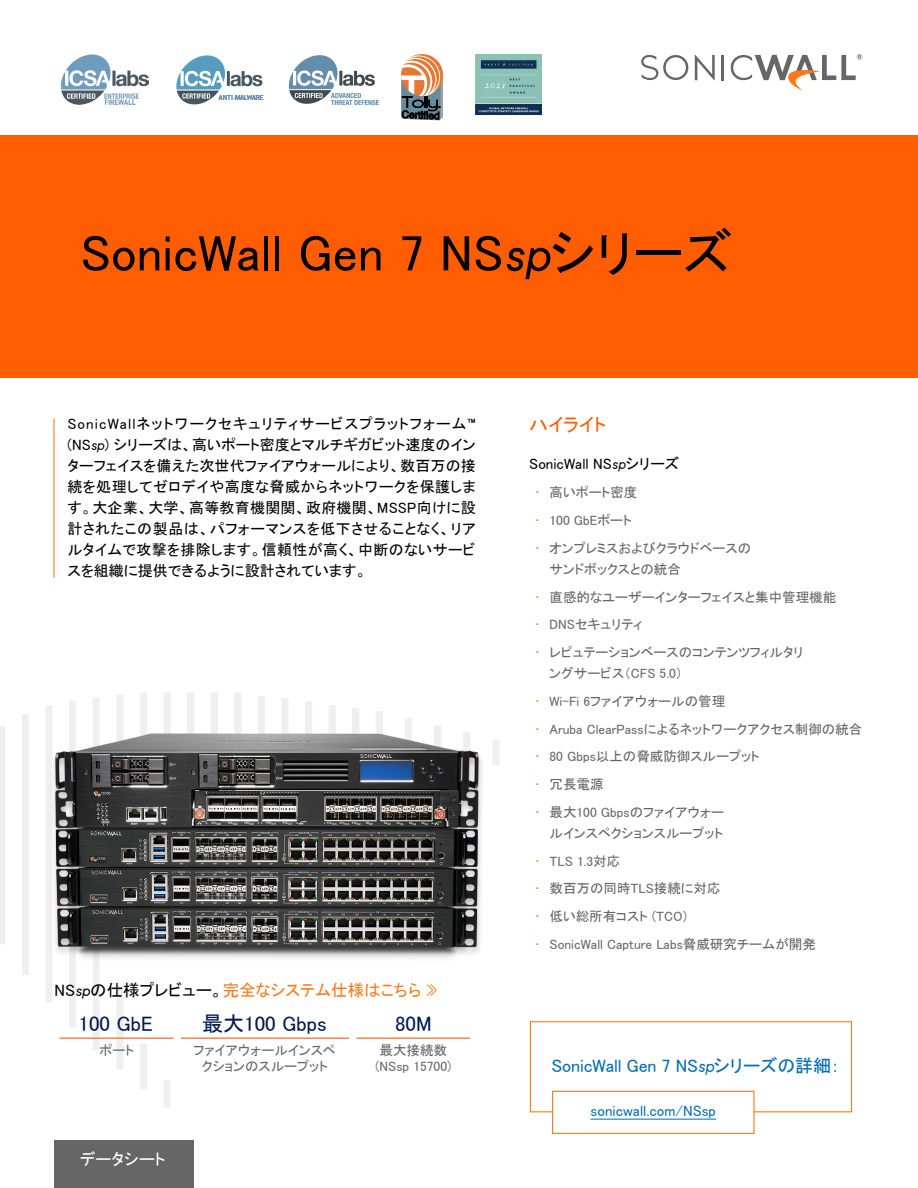
<style>
.page{position:relative;width:918px;height:1188px;background:#fff}
.page>*{position:absolute;margin:0;border:0;box-sizing:border-box;transform-origin:0 0}
.t1{font:51px "MS P Gothic";color:#000}
.t2{font:21px "MS P Gothic";color:#001b50}
.t3{font:18.75px "MS P Gothic";color:#ff5d00}
.t4{font:18px "MS P Gothic";letter-spacing:-.01em;color:#006cb6}
.t5{font:16.5px "MS P Gothic";color:#ff791a}
.t6{font:16.5px "MS P Gothic";color:#fff}
.t7{font:15px/21px "MS P Gothic";color:#000;text-align:justify}
.t8{font:15px "MS P Gothic";color:#006cb6}
.t9{font:13.5px/21px "MS P Gothic";color:#666}
.s1{font-family:"TT Commons";font-style:italic}
.s2{color:#000}
.s3{font-family:"TT Commons";font-style:italic;color:#000}
.s4{color:#ff791a}
</style>
<div class="page">
<svg style="left:0;top:693px;width:499px;height:414px"></svg>
<svg style="left:695px;top:55px;width:20px;height:25px"></svg>
<hr style="left:722px;top:55px;width:2px;height:25px;background:#666">
<svg style="left:641px;top:55px;width:47px;height:25px"></svg>
<svg style="left:731px;top:54px;width:131px;height:37px"></svg>
<div style="left:0;top:135px;width:918px;height:243px;background:#ff5d00"></div>
<hr style="left:53px;top:418px;width:2px;height:160px;background:#ff791a">
<div style="left:530px;top:1021px;width:322px;height:91px;border:1px solid #ff791a"></div>
<div style="left:553px;top:1091px;width:201px;height:42px;background:#fff"></div>
<hr style="left:591px;top:1119px;width:125px;height:1px;background:#006cb6">
<div style="left:552px;top:1091px;width:203px;height:43px;border:1px solid #ff791a"></div>
<img style="left:34px;top:694px;width:461px;height:289px">
<div style="left:52px;top:1016px;width:7px;height:23px;background:#fff"></div>
<div style="left:173px;top:1016px;width:8px;height:23px;background:#fff"></div>
<div style="left:349px;top:1016px;width:7px;height:23px;background:#fff"></div>
<div style="left:470px;top:1016px;width:8px;height:23px;background:#fff"></div>
<hr style="left:59px;top:1038px;width:114px;height:1px;background:#ff5d00">
<hr style="left:181px;top:1038px;width:168px;height:1px;background:#ff5d00">
<hr style="left:356px;top:1038px;width:114px;height:1px;background:#ff5d00">
<img style="left:61px;top:54px;width:87px;height:51px">
<img style="left:176px;top:55px;width:88px;height:50px">
<img style="left:288px;top:55px;width:91px;height:51px">
<svg style="left:401px;top:54px;width:42px;height:66px"></svg>
<img style="left:476px;top:55px;width:65px;height:59px">
<div style="left:54px;top:1140px;width:140px;height:48px;background:#666"></div>
<h1 class="t1" style="left:80px;top:227px;width:653px">SonicWall Gen 7 NS<span class="s1">sp</span>シリーズ</h1>
<p class="t7" style="left:68px;top:413px;width:410px">SonicWallネットワークセキュリティサービスプラットフォーム™ (NS<span class="s1">sp</span>) シリーズは、高いポート密度とマルチギガビット速度のインターフェイスを備えた次世代ファイアウォールにより、数百万の接続を処理してゼロデイや高度な脅威からネットワークを保護します。大企業、大学、高等教育機関関、政府機関、MSSP向けに設計されたこの製品は、パフォーマンスを低下させることなく、リアルタイムで攻撃を排除します。信頼性が高く、中断のないサービスを組織に提供できるように設計されています。</p>
<p class="t5" style="left:55px;top:982px;width:384px"><span class="s2">NS</span><span class="s3">sp</span><span class="s2">の仕様プレビュー。</span>完全なシステム仕様はこちら »</p>
<h2 class="t2" style="left:79px;top:1013px;width:76px">100 GbE</h2>
<h2 class="t2" style="left:202px;top:1013px;width:126px">最大100 Gbps</h2>
<h2 class="t2" style="left:395px;top:1013px;width:38px">80M</h2>
<p class="t9" style="left:100px;top:1039px;width:36px">ポート</p>
<p class="t9" style="left:194px;top:1042px;width:144px;line-height:16.5px;text-align:center">ファイアウォールインスペクションのスループット</p>
<p class="t9" style="left:375px;top:1042px;width:77px;line-height:16.5px;text-align:center">最大接続数(NSsp 15700)</p>
<p class="t6" style="left:80px;top:1151px;width:87px">データシート</p>
<h3 class="t3" style="left:529px;top:415px;width:78px">ハイライト</h3>
<p class="t7" style="left:529px;top:454px;width:151px">SonicWall NS<span class="s1">sp</span>シリーズ</p>
<p class="t9" style="left:536px;top:482px;width:103px"><span class="s4">•</span> 高いポート密度</p>
<p class="t9" style="left:536px;top:510px;width:97px"><span class="s4">•</span> 100 GbEポート</p>
<p class="t9" style="left:550px;top:537px;width:203px;text-indent:-14px"><span class="s4">•</span> オンプレミスおよびクラウドベースのサンドボックスとの統合</p>
<p class="t9" style="left:536px;top:586px;width:302px"><span class="s4">•</span> 直感的なユーザーインターフェイスと集中管理機能</p>
<p class="t9" style="left:536px;top:614px;width:108px"><span class="s4">•</span> DNSセキュリティ</p>
<p class="t9" style="left:550px;top:642px;width:256px;text-indent:-14px"><span class="s4">•</span> レピュテーションベースのコンテンツフィルタリングサービス（CFS 5.0）</p>
<p class="t9" style="left:536px;top:690px;width:191px"><span class="s4">•</span> Wi-Fi 6ファイアウォールの管理</p>
<p class="t9" style="left:536px;top:718px;width:328px"><span class="s4">•</span> Aruba ClearPassによるネットワークアクセス制御の統合</p>
<p class="t9" style="left:536px;top:746px;width:225px"><span class="s4">•</span> 80 Gbps以上の脅威防御スループット</p>
<p class="t9" style="left:536px;top:774px;width:69px"><span class="s4">•</span> 冗長電源</p>
<p class="t9" style="left:536px;top:801px;width:190px;text-align:right"><span class="s4">•</span> 最大100 Gbpsのファイアウォールインスペクションスループット</p>
<p class="t9" style="left:536px;top:850px;width:86px"><span class="s4">•</span> TLS 1.3対応</p>
<p class="t9" style="left:536px;top:878px;width:186px"><span class="s4">•</span> 数百万の同時TLS接続に対応</p>
<p class="t9" style="left:536px;top:906px;width:152px"><span class="s4">•</span> 低い総所有コスト (TCO)</p>
<p class="t9" style="left:536px;top:933px;width:281px"><span class="s4">•</span> SonicWall Capture Labs脅威研究チームが開発</p>
<h3 class="t4" style="left:552px;top:1057px;width:290px">SonicWall Gen 7 NS<span class="s1">sp</span>シリーズの詳細：</h3>
<p class="t8" style="left:591px;top:1103px;width:127px">sonicwall.com/NSsp</p>
</div>
